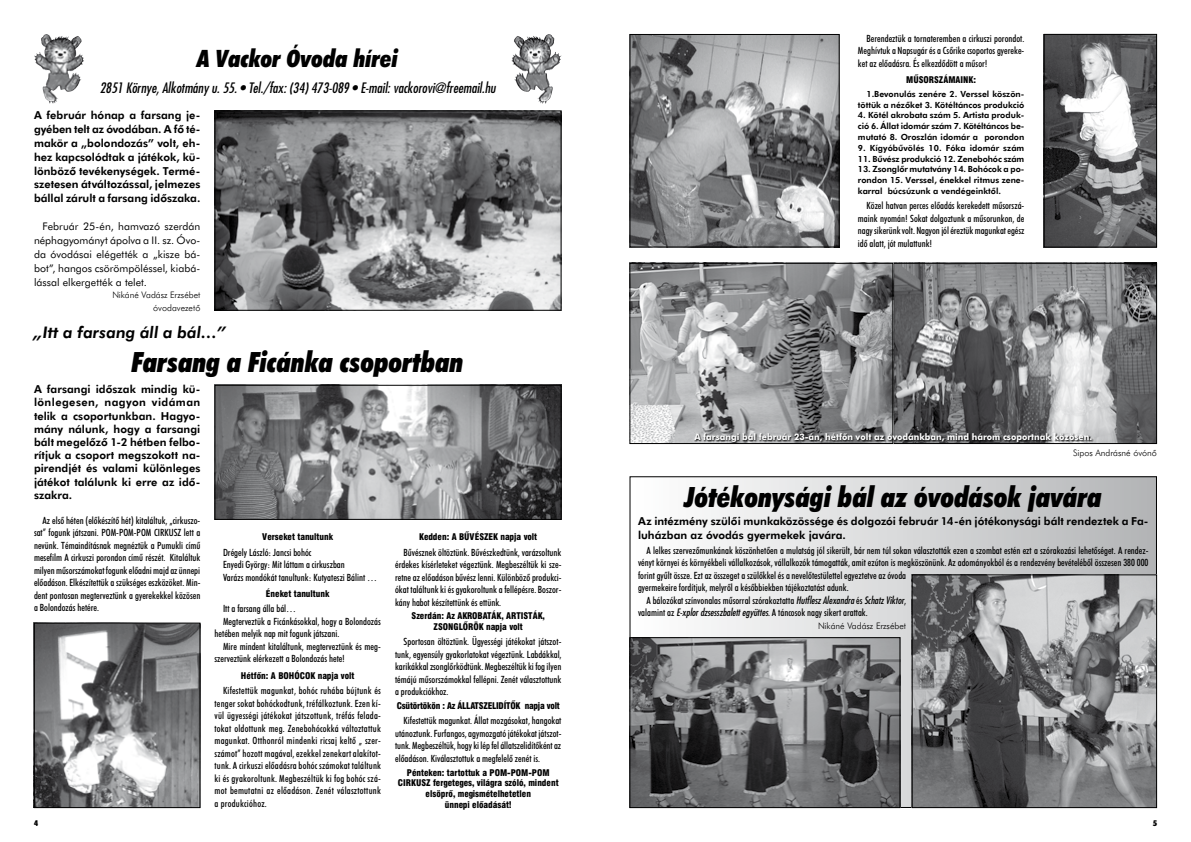
<style>
.page{position:relative;width:1191px;height:842px;background:#fff}
.page>*{position:absolute;margin:0;border:0;box-sizing:border-box;transform-origin:0 0}
.t1{font:italic 28px "Futura X Blk Cn PFL";color:#000}
.t2{font:italic 24px "Futura X Blk Cn PFL";color:#000}
.t3{font:italic 16px "Futura Hv PFL";color:#000}
.t4{font:italic 14px "Futura Md Cn PFL";color:#000}
.t5{font:11px/13.2px "Futura Hv PFL";color:#000;text-align:justify}
.t6{font:10.5px/13.9px "Futura Bk PFL";letter-spacing:.005em;color:#000;text-align:justify}
.t7{font:10px/12.5px "Futura Md Cn PFL";color:#000;text-align:justify}
.t8{font:9px/10.8px "Swiss 721 Blk Cn PFL";color:#000;text-align:center}
.t9{font:700 9px "Futura Md PFL";color:#fff;scale:.95 1}
.t10{font:9px/12.6px "Futura Lt PFL";color:#000;text-align:right}
.t11{font:9px "Swiss 721 Blk Cn PFL";letter-spacing:-.02em;color:#000}
.t12{font:8.5px/10.8px "Futura Hv PFL";color:#000;text-align:justify}
.t13{font:8px "Futura X Blk Cn PFL";color:#000}
.s1{font-style:italic}
</style>
<div class="page">
<div style="left:630px;top:477px;width:526px;height:330px;background:linear-gradient(to right,#fff,#b3b4b6)"></div>
<img style="left:34px;top:35px;width:47px;height:69px">
<img style="left:511px;top:36px;width:33px;height:63px">
<img style="left:216px;top:113px;width:343px;height:196px">
<div style="left:214px;top:111px;width:347px;height:200px;border:1px solid #000"></div>
<img style="left:216px;top:387px;width:343px;height:131px">
<div style="left:214px;top:385px;width:347px;height:135px;border:1px solid #000"></div>
<img style="left:36px;top:625px;width:162px;height:181px">
<div style="left:34px;top:623px;width:166px;height:185px;border:1px solid #000"></div>
<img style="left:631px;top:36px;width:206px;height:209px">
<div style="left:629px;top:34px;width:210px;height:213px;border:1px solid #000"></div>
<img style="left:631px;top:265px;width:524px;height:177px">
<div style="left:893px;top:263px;width:264px;height:181px;border:1px solid #000"></div>
<div style="left:629px;top:263px;width:264px;height:181px;border:1px solid #000"></div>
<img style="left:631px;top:639px;width:267px;height:167px">
<div style="left:629px;top:637px;width:271px;height:171px;border:1px solid #000"></div>
<img style="left:913px;top:576px;width:242px;height:230px">
<div style="left:911px;top:574px;width:246px;height:234px;border:1px solid #000"></div>
<img style="left:1045px;top:36px;width:110px;height:209px">
<div style="left:1043px;top:34px;width:114px;height:213px;border:1px solid #000"></div>
<svg style="left:694px;top:433px;width:399px;height:11px;background:#565758"></svg>
<h2 class="t2" style="left:197px;top:44px;width:202px">A Vackor Óvoda hírei</h2>
<h3 class="t4" style="left:100px;top:79px;width:397px">2851 Környe, Alkotmány u. 55. • Tel./fax: (34) 473-089 • E-mail: vackorovi@freemail.hu</h3>
<p class="t5" style="left:34px;top:108px;width:168px;line-height:13.9px">A február hónap a farsang je&shy;gyében telt az óvodában. A fő té&shy;makör a „bolondozás” volt, eh&shy;hez kapcsolódtak a játékok, kü&shy;lönböző tevékenységek. Termé&shy;szetesen átváltozással, jelmezes bállal zárult a farsang időszaka.</p>
<p class="t6" style="left:34px;top:219px;width:168px;text-indent:9px">Február 25-én, hamvazó szerdán néphagyományt ápolva a II. sz. Óvo&shy;da óvodásai elégették a „kisze bá&shy;bot”, hangos csörömpöléssel, kiabá&shy;lással elkergették a telet.</p>
<p class="t10" style="left:112px;top:289px;width:90px">Nikáné Vadász Erzsébet óvodavezető</p>
<h3 class="t3" style="left:34px;top:323px;width:193px">„Itt a farsang áll a bál…”</h3>
<h1 class="t1" style="left:132px;top:345px;width:333px">Farsang a Ficánka csoportban</h1>
<p class="t5" style="left:34px;top:383px;width:168px">A farsangi időszak mindig kü&shy;lönlegesen, nagyon vidáman telik a csoportunkban. Hagyo&shy;mány nálunk, hogy a farsangi bált megelőző 1-2 hétben felbo&shy;rítjuk a csoport megszokott na&shy;pirendjét és valami különleges játékot találunk ki erre az idő&shy;szakra.</p>
<p class="t7" style="left:34px;top:514px;width:168px;text-indent:8px">Az első héten (előkészítő hét) kitaláltuk, „cirkuszo&shy;sat” fogunk játszani. POM-POM-POM CIRKUSZ lett a nevünk. Témaindításnak megnéztük a Pumukli című mesefilm A cirkuszi porondon című részét. Kitaláltuk milyen műsorszámokat fogunk előadni majd az ünnepi előadáson. Elkészítettük a szükséges eszközöket. Min&shy;dent pontosan megterveztünk a gyerekekkel közösen a Bolondozás hetére.</p>
<p class="t8" style="left:419px;top:531px;width:119px">Kedden: A BŰVÉSZEK napja volt</p>
<p class="t7" style="left:395px;top:546px;width:168px;text-indent:8px">Bűvésznek öltöztünk. Bűvészkedtünk, varázsoltunk érdekes kísérleteket végeztünk. Megbeszéltük ki sze&shy;retne az előadáson bűvész lenni. Különböző produkci&shy;ókat találtunk ki és gyakoroltunk a fellépésre. Boszor&shy;kány habot készítettünk és ettünk.</p>
<p class="t8" style="left:411px;top:610px;width:135px">Szerdán: Az AKROBATÁK, ARTISTÁK,<br>ZSONGLŐRÖK napja volt</p>
<p class="t7" style="left:395px;top:635px;width:168px;text-indent:8px">Sportosan öltöztünk. Ügyességi játékokat játszot&shy;tunk, egyensúly gyakorlatokat végeztünk. Labdákkal, karikákkal zsonglőrködtünk. Megbeszéltük ki fog ilyen témájú műsorszámokkal fellépni. Zenét választottunk a produkciókhoz.</p>
<p class="t11" style="left:397px;top:700px;width:165px">Csütörtökön : Az ÁLLATSZELIDÍTŐK napja volt</p>
<p class="t7" style="left:395px;top:714px;width:168px;text-indent:8px">Kifestettük magunkat. Állat mozgásokat, hangokat utánoztunk. Furfangos, agymozgató játékokat játszot&shy;tunk. Megbeszéltük, hogy ki lép fel állatszelidítőként az előadáson. Kiválasztottuk a megfelelő zenét is.</p>
<p class="t8" style="left:398px;top:767px;width:162px">Pénteken: tartottuk a POM-POM-POM<br>CIRKUSZ fergeteges, világra szóló, mindent elsöprő, megismételhetetlen<br>ünnepi előadását!</p>
<p class="t8" style="left:262px;top:531px;width:72px">Verseket tanultunk</p>
<p class="t7" style="left:223px;top:546px;width:156px;text-align:left">Drégely László: Jancsi bohóc<br>Enyedi György: Mit láttam a cirkuszban<br>Varázs mondókát tanultunk: Kutyateszi Bálint …</p>
<p class="t8" style="left:266px;top:588px;width:65px">Éneket tanultunk</p>
<p class="t7" style="left:223px;top:602px;width:75px">Itt a farsang álla bál…</p>
<p class="t7" style="left:223px;top:615px;width:159px">Megterveztük a Ficánkásokkal, hogy a Bolondozás</p>
<p class="t7" style="left:214px;top:627px;width:126px">hetében melyik nap mit fogunk játszani.</p>
<p class="t7" style="left:223px;top:640px;width:159px">Mire mindent kitaláltunk, megterveztünk és meg-</p>
<p class="t7" style="left:214px;top:652px;width:132px">szerveztünk elérkezett a Bolondozás hete!</p>
<p class="t8" style="left:241px;top:670px;width:115px">Hétfőn: A BOHÓCOK napja volt</p>
<p class="t7" style="left:214px;top:684px;width:168px;text-indent:8px">Kifestettük magunkat, bohóc ruhába bújtunk és tenger sokat bohóckodtunk, tréfálkoztunk. Ezen kí&shy;vül ügyességi játékokat játszottunk, tréfás felada&shy;tokat oldottunk meg. Zenebohócokká változtattuk magunkat. Otthonról mindenki ricsaj keltő „ szer&shy;számot” hozott magával, ezekkel zenekart alakítot&shy;tunk. A cirkuszi előadásra bohóc számokat találtunk ki és gyakoroltunk. Megbeszéltük ki fog bohóc szá&shy;mot bemutatni az előadáson. Zenét választottunk a produkcióhoz.</p>
<p class="t7" style="left:858px;top:32px;width:168px;text-indent:8px">Berendeztük a tornateremben a cirkuszi porondot.<br>Meghívtuk a Napsugár és a Csőrike csoportos gyereke&shy;ket az előadásra. És elkezdődött a műsor!</p>
<p class="t8" style="left:906px;top:74px;width:71px">MŰSORSZÁMAINK:</p>
<p class="t12" style="left:858px;top:88px;width:168px;text-align:right">1.Bevonulás zenére 2. Verssel köszön&shy;töttük a nézőket 3. Kötéltáncos produkció</p>
<p class="t12" style="left:858px;top:110px;width:168px">4. Kötél akrobata szám 5. Artista produk&shy;ció 6. Állat idomár szám 7. Kötéltáncos be&shy;mutató 8. Oroszlán idomár a porondon</p>
<p class="t12" style="left:858px;top:142px;width:168px">9. Kígyóbűvölés 10. Fóka idomár szám</p>
<p class="t12" style="left:858px;top:153px;width:168px">11. Bűvész produkció 12. Zenebohóc szám</p>
<p class="t12" style="left:858px;top:164px;width:168px">13. Zsonglőr mutatvány 14. Bohócok a po&shy;rondon 15. Verssel, énekkel ritmus zene&shy;karral búcsúzunk a vendégeinktől.</p>
<p class="t7" style="left:858px;top:199px;width:168px;text-indent:8px">Közel hatvan perces előadás kerekedett műsorszá&shy;maink nyomán! Sokat dolgoztunk a műsorunkon, de nagy sikerünk volt. Nagyon jól éreztük magunkat egész idő alatt, jót mulattunk!</p>
<p class="t9" style="left:694px;top:431px;width:420px">A farsangi bál február 23-án, hétfőn volt az óvodánkban, mind három csoportnak közösen.</p>
<p class="t10" style="left:1073px;top:446px;width:85px">Sipos Andrásné óvónő</p>
<h1 class="t1" style="left:684px;top:479px;width:419px">Jótékonysági bál az óvodások javára</h1>
<p class="t5" style="left:638px;top:515px;width:512px">Az intézmény szülői munkaközössége és dolgozói február 14-én jótékonysági bált rendeztek a Fa&shy;luházban az óvodás gyermekek javára.</p>
<p class="t7" style="left:646px;top:544px;width:503px">A lelkes szervezőmunkának köszönhetően a mulatság jól sikerült, bár nem túl sokan választották ezen a szombat estén ezt a szórakozási lehetőséget. A rendez-</p>
<p class="t7" style="left:638px;top:556px;width:512px">vényt környei és környékbeli vállalkozások, vállalkozók támogatták, amit ezúton is megköszönünk. Az adományokból és a rendezvény bevételéből összesen 380 000</p>
<p class="t7" style="left:638px;top:569px;width:270px">forint gyűlt össze. Ezt az összeget a szülőkkel és a nevelőtestülettel egyeztetve az óvoda</p>
<p class="t7" style="left:638px;top:581px;width:212px">gyermekeire fordítjuk, melyről a későbbiekben tájékoztatást adunk.</p>
<p class="t7" style="left:646px;top:594px;width:261px">A bálozókat színvonalas műsorral szórakoztatta <span class="s1">Hutflesz Alexandra</span> és <span class="s1">Schatz Viktor</span>,</p>
<p class="t7" style="left:638px;top:606px;width:231px">valamint az <span class="s1">E-xplor dzsesszbalett együttes</span>. A táncosok nagy sikert arattak.</p>
<p class="t10" style="left:818px;top:619px;width:90px">Nikáné Vadász Erzsébet</p>
<p class="t13" style="left:34px;top:818px;width:5px">4</p>
<p class="t13" style="left:1153px;top:818px;width:5px">5</p>
</div>
